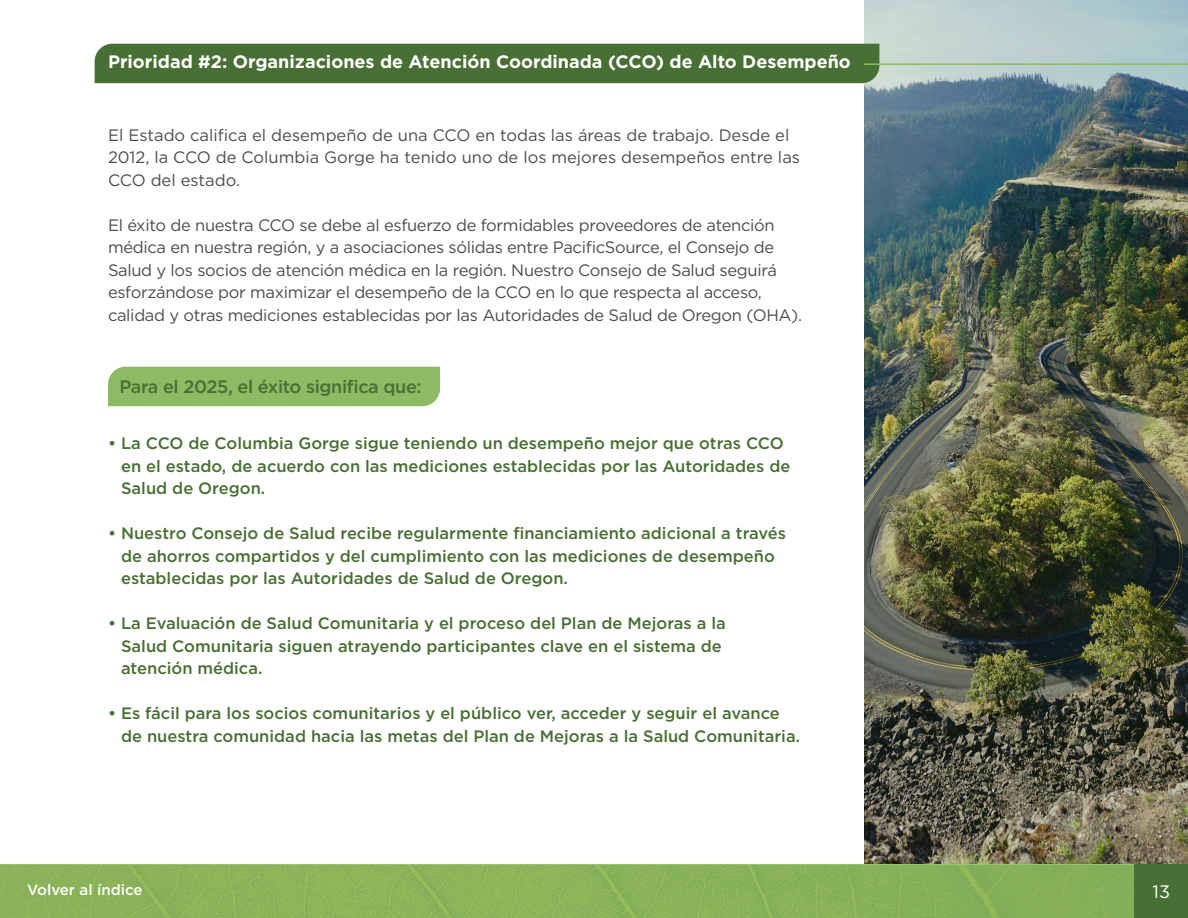
<style>
.page{position:relative;width:1188px;height:918px;background:#fff}
.page>*{position:absolute;margin:0;border:0;box-sizing:border-box;transform-origin:0 0}
.t1{font:700 18px "Gotham";color:#fff}
.t2{font:500 18px "Gotham";letter-spacing:-.02em;color:#486f34}
.t3{font:18px "Gotham";color:#fff}
.t4{font:500 16.5px/22.5px "Gotham";color:#486f34}
.t5{font:16.5px/22.5px "Gotham";letter-spacing:-.02em;color:#4b4c4d}
.t6{font:16.5px/22.5px "Gotham";color:#4b4c4d}
.t7{font:500 15px "Gotham";color:#fff}
</style>
<div class="page">
<div style="left:0;top:864px;width:1188px;height:54px;background:#89b258"></div>
<div style="left:1135px;top:864px;width:53px;height:54px;background:#486f34"></div>
<img style="left:864px;top:0;width:324px;height:864px">
<div style="left:95px;top:44px;width:784px;height:39px;background:#486f34"></div>
<hr style="left:864px;top:63px;width:324px;height:2px;background:#8dba62">
<div style="left:108px;top:367px;width:332px;height:39px;background:#8dba62"></div>
<p class="t1" style="left:108px;top:50px;width:744px">Prioridad #2: Organizaciones de Atención Coordinada (CCO) de Alto Desempeño</p>
<p class="t6" style="left:108px;top:123px;width:694px">El Estado califica el desempeño de una CCO en todas las áreas de trabajo. Desde el<br>2012, la CCO de Columbia Gorge ha tenido uno de los mejores desempeños entre las<br>CCO del estado.</p>
<p class="t5" style="left:108px;top:213px;width:696px">El éxito de nuestra CCO se debe al esfuerzo de formidables proveedores de atención médica en nuestra región, y a asociaciones sólidas entre PacificSource, el Consejo de Salud y los socios de atención médica en la región. Nuestro Consejo de Salud seguirá esforzándose por maximizar el desempeño de la CCO en lo que respecta al acceso, calidad y otras mediciones establecidas por las Autoridades de Salud de Oregon (OHA).</p>
<p class="t2" style="left:119px;top:375px;width:304px">Para el 2025, el éxito significa que:</p>
<p class="t4" style="left:121px;top:432px;width:671px;text-indent:-13px">• La CCO de Columbia Gorge sigue teniendo un desempeño mejor que otras CCO en el estado, de acuerdo con las mediciones establecidas por las Autoridades de<br>Salud de Oregon.</p>
<p class="t4" style="left:121px;top:522px;width:666px;text-indent:-13px">• Nuestro Consejo de Salud recibe regularmente financiamiento adicional a través de ahorros compartidos y del cumplimiento con las mediciones de desempeño establecidas por las Autoridades de Salud de Oregon.</p>
<p class="t4" style="left:121px;top:612px;width:606px;text-indent:-13px">• La Evaluación de Salud Comunitaria y el proceso del Plan de Mejoras a la<br>Salud Comunitaria siguen atrayendo participantes clave en el sistema de atención médica.</p>
<p class="t4" style="left:121px;top:702px;width:681px;text-indent:-13px">• Es fácil para los socios comunitarios y el público ver, acceder y seguir el avance de nuestra comunidad hacia las metas del Plan de Mejoras a la Salud Comunitaria.</p>
<p class="t7" style="left:27px;top:880px;width:117px">Volver al índice</p>
<p class="t3" style="left:1153px;top:880px;width:19px">13</p>
</div>
